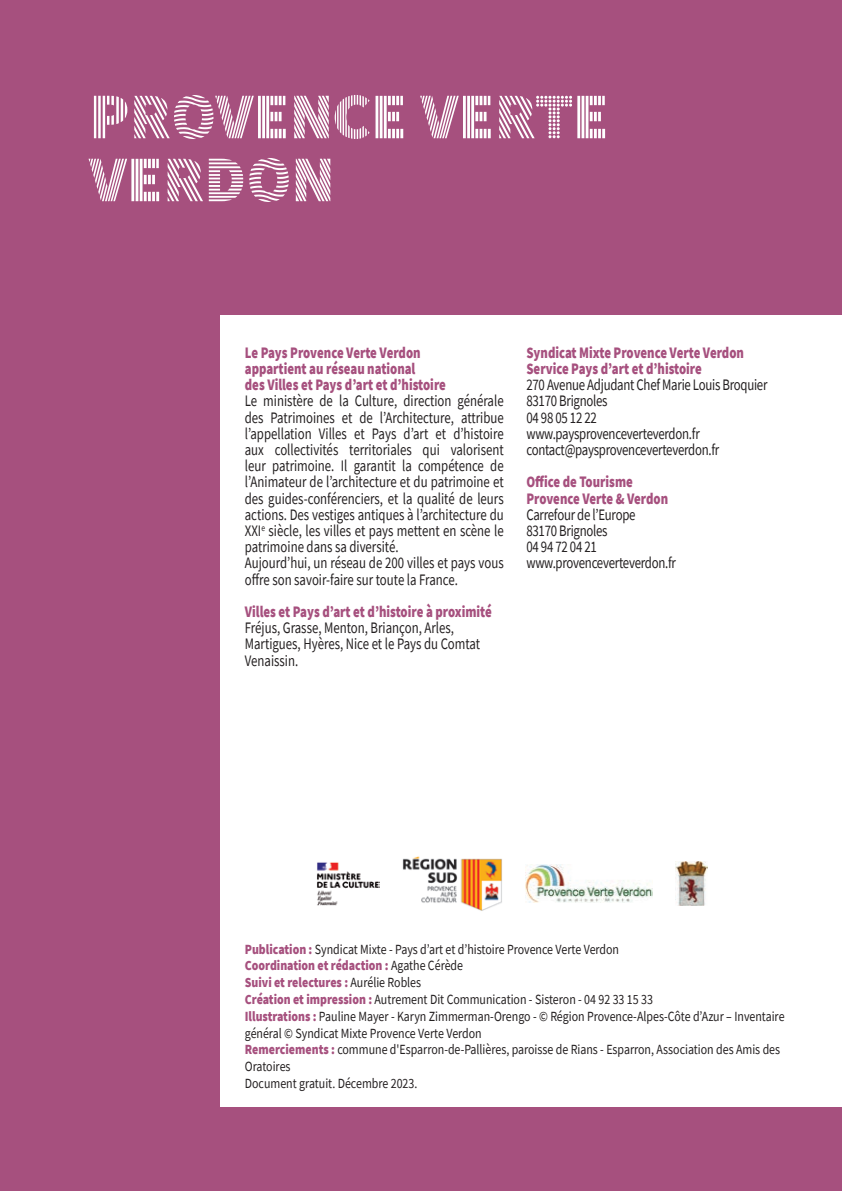
<style>
.page{position:relative;width:842px;height:1191px;background:#a6507e}
.page>*{position:absolute;margin:0;border:0;box-sizing:border-box;transform-origin:0 0}
.t1{font:65.4px/63px "Source Sans Pro DISPLAY";color:#fff}
.t2{font:16px/16.2px "Source Sans Pro";color:#231f20;scale:.8 1}
.t3{font:900 16px/16.2px "Source Sans Pro";color:#a6507e;scale:.8 1}
.t4{font:16px/16.2px "Source Sans Pro";letter-spacing:-.02em;color:#231f20;scale:.8 1}
.t5{font:14px/16.8px "Source Sans Pro";color:#231f20;scale:.85 1}
.s1{font-weight:900;color:#a6507e}
</style>
<div class="page">
<div style="left:221px;top:316px;width:621px;height:790px;background:#fff"></div>
<img style="left:402px;top:856px;width:100px;height:55px">
<img style="left:525px;top:865px;width:127px;height:37px">
<img style="left:317px;top:862px;width:62px;height:44px">
<img style="left:675px;top:861px;width:32px;height:45px">
<h1 class="t1" style="left:89px;top:87px;width:521px">PROVENCE VERTE<br>VERDON</h1>
<p class="t3" style="left:245px;top:344px;width:253px">Le Pays Provence Verte Verdon appartient au réseau national<br>des Villes et Pays d’art et d’histoire</p>
<p class="t2" style="left:245px;top:393px;width:325px">Le ministère de la Culture, direction générale des Patrimoines et de l’Architecture, attribue l’appellation Villes et Pays d’art et d’histoire aux collectivités territoriales qui valorisent leur patrimoine. Il garantit la compétence de l’Animateur de l’architecture et du patrimoine et des guides-conférenciers, et la qualité de leurs actions. Des vestiges antiques à l’architecture du XXI<sup>e</sup> siècle, les villes et pays mettent en scène le patrimoine dans sa diversité.<br>Aujourd’hui, un réseau de 200 villes et pays vous offre son savoir-faire sur toute la France.</p>
<p class="t3" style="left:245px;top:603px;width:310px">Villes et Pays d’art et d’histoire à proximité</p>
<p class="t2" style="left:245px;top:619px;width:296px">Fréjus, Grasse, Menton, Briançon, Arles,<br>Martigues, Hyères, Nice et le Pays du Comtat<br>Venaissin.</p>
<p class="t3" style="left:526px;top:344px;width:273px">Syndicat Mixte Provence Verte Verdon<br>Service Pays d’art et d’histoire</p>
<p class="t4" style="left:526px;top:377px;width:303px">270 Avenue Adjudant Chef Marie Louis Broquier<br>83170 Brignoles<br>04 98 05 12 22 www.paysprovenceverteverdon.fr contact@paysprovenceverteverdon.fr</p>
<p class="t3" style="left:526px;top:474px;width:179px">Office de Tourisme<br>Provence Verte &amp; Verdon</p>
<p class="t4" style="left:526px;top:506px;width:189px">Carrefour de l’Europe<br>83170 Brignoles<br>04 94 72 04 21 www.provenceverteverdon.fr</p>
<p class="t5" style="left:245px;top:940px;width:636px"><span class="s1">Publication :</span> Syndicat Mixte - Pays d’art et d’histoire Provence Verte Verdon<br><span class="s1">Coordination et rédaction :</span> Agathe Cérède<br><span class="s1">Suivi et relectures :</span> Aurélie Robles<br><span class="s1">Création et impression :</span> Autrement Dit Communication - Sisteron - 04 92 33 15 33<br><span class="s1">Illustrations :</span> Pauline Mayer - Karyn Zimmerman-Orengo - © Région Provence-Alpes-Côte d’Azur – Inventaire général © Syndicat Mixte Provence Verte Verdon<br><span class="s1">Remerciements :</span> commune d'Esparron-de-Pallières, paroisse de Rians - Esparron, Association des Amis des Oratoires<br>Document gratuit. Décembre 2023.</p>
</div>
